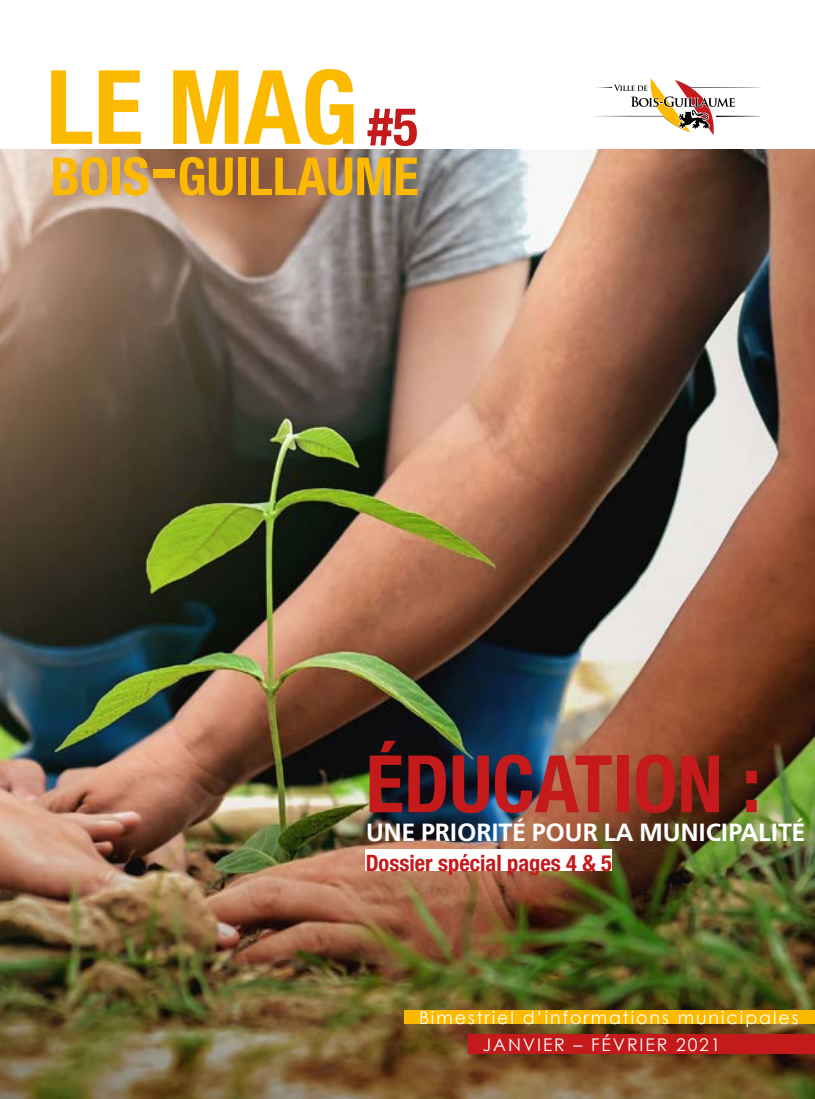
<style>
.page{position:relative;width:815px;height:1099px;background:#fff}
.page>*{position:absolute;margin:0;border:0;box-sizing:border-box;transform-origin:0 0}
.t1{font:700 condensed 102.75px "Helvetica Neue";color:#fbba00}
.t2{font:700 condensed 79.38px "Helvetica Neue";color:#c51a1b}
.t3{font:700 condensed 52.5px "Helvetica Neue";color:#fbba00}
.t4{font:700 26px "Carto Gothic Std";letter-spacing:-.02em;color:#fff}
.t5{font:700 condensed 22.5px "Helvetica Neue";color:#c51a1b}
.t6{font:17.5px "Century Gothic";letter-spacing:.11em;color:#fff}
.s1{font-size:52.88px;color:#c51a1b}
.s2{font-size:75px}
</style>
<div class="page">
<img style="left:0;top:149px;width:815px;height:949px">
<div style="left:366px;top:849px;width:246px;height:22px;background:#fff"></div>
<svg style="left:594px;top:78px;width:167px;height:57px"></svg>
<div style="left:469px;top:1034px;width:346px;height:19px;background:#c51a1b"></div>
<div style="left:405px;top:1010px;width:410px;height:13px;background:#fbba00"></div>
<h1 class="t1" style="left:46px;top:45px;width:374px">LE MAG <span class="s1">#5</span></h1>
<h3 class="t3" style="left:50px;top:145px;width:370px">BOIS<span class="s2">-</span>GUILLAUME</h3>
<h2 class="t2" style="left:366px;top:736px;width:397px">ÉDUCATION :</h2>
<h3 class="t4" style="left:366px;top:817px;width:441px">UNE PRIORITÉ POUR LA MUNICIPALITÉ</h3>
<p class="t5" style="left:366px;top:849px;width:248px">Dossier spécial pages 4 &amp; 5</p>
<p class="t6" style="left:419px;top:1005px;width:381px">Bimestriel d’informations municipales</p>
<p class="t6" style="left:483px;top:1032px;width:239px">JANVIER – FÉVRIER 2021</p>
</div>
